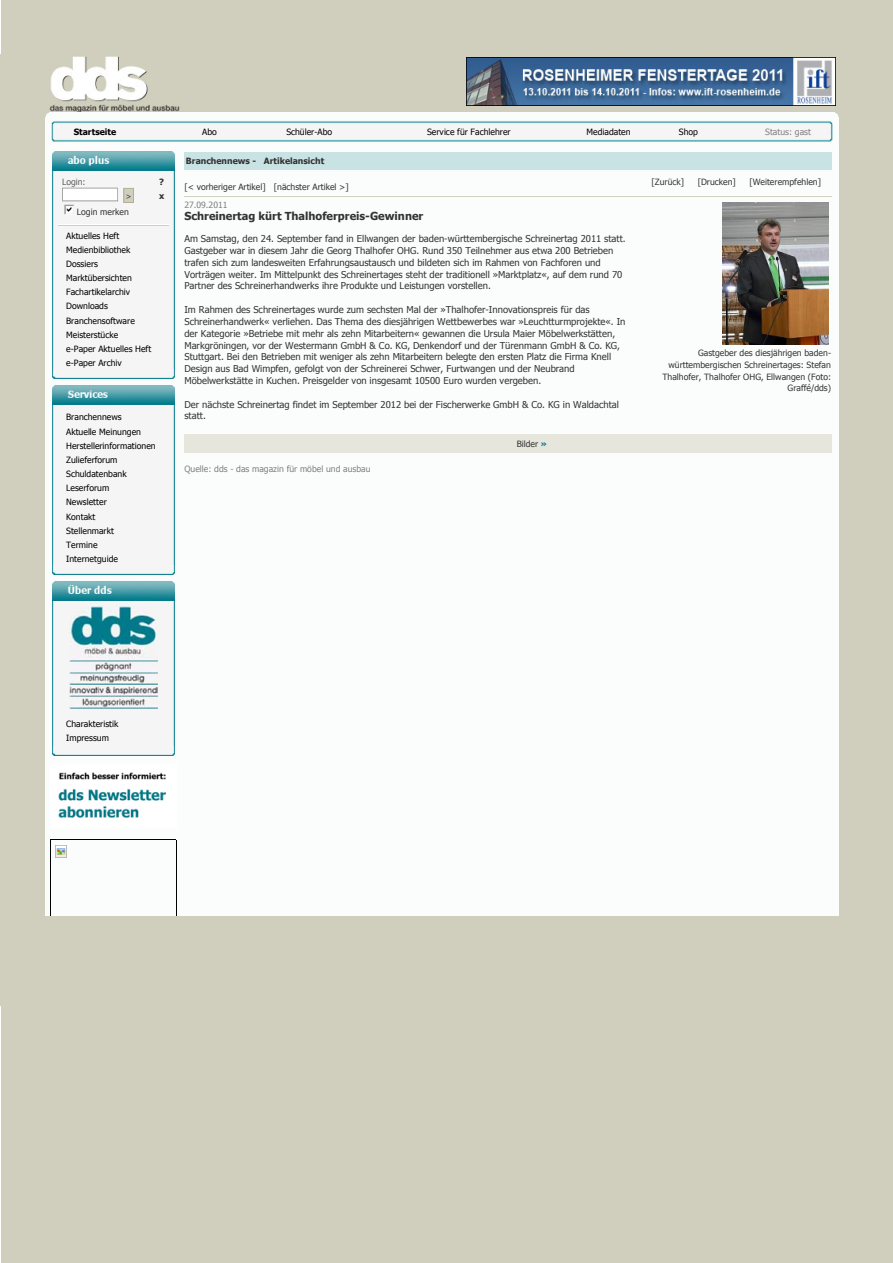
<style>
.page{position:relative;width:893px;height:1263px;background:#fff}
.page>*{position:absolute;margin:0;border:0;box-sizing:border-box;transform-origin:0 0}
.t1{font:700 10.95px "Tahoma";color:#333}
.t2{font:9.45px/11.9px "Tahoma";color:#333}
.t3{font:8.7px/14.1px "Tahoma";color:#000}
.t4{font:8.7px/11.9px "Tahoma";color:#333;text-align:right}
.t5{font:8.7px "Tahoma";color:#808080}
.t6{font:700 8.7px "Tahoma";color:#333}
.t7{font:700 8.7px "Tahoma";color:#000}
.t8{font:8.7px "Tahoma";color:#5f5f5f}
.t9{font:7.8px "Tahoma";color:#2d3948}
.s1{font-weight:700;color:#007a8b}
</style>
<div class="page">
<div style="left:1px;top:0;width:891px;height:217px;background:#d0cfbd"></div>
<div style="left:0;top:54px;width:892px;height:951px;background:#d0cebd"></div>
<img style="left:49px;top:56px;width:135px;height:57px">
<div style="left:45px;top:113px;width:794px;height:803px;background:#fbfdfc"></div>
<img style="left:52px;top:121px;width:781px;height:22px">
<img style="left:52px;top:152px;width:122px;height:226px">
<hr style="left:58px;top:224px;width:110px;height:2px;background:#fff">
<hr style="left:58px;top:225px;width:110px;height:1px;background:#d0cebd">
<img style="left:52px;top:385px;width:122px;height:189px">
<img style="left:52px;top:581px;width:122px;height:174px">
<div style="left:184px;top:152px;width:648px;height:18px;background:#c9e2e3"></div>
<hr style="left:184px;top:196px;width:648px;height:1px;background:#d0cebd">
<div style="left:184px;top:434px;width:648px;height:18px;background:#e7e6dc"></div>
<img style="left:722px;top:203px;width:107px;height:141px">
<img style="left:467px;top:58px;width:368px;height:47px">
<svg style="left:124px;top:188px;width:10px;height:15px"></svg>
<img style="left:70px;top:606px;width:87px;height:102px">
<img style="left:50px;top:764px;width:126px;height:63px">
<svg style="left:56px;top:845px;width:11px;height:13px"></svg>
<div style="left:1px;top:916px;width:891px;height:346px;background:#d0cfbd"></div>
<svg style="left:62px;top:188px;width:56px;height:27px;background:#f2f2f2"></svg>
<p class="t7" style="left:74px;top:126px;width:44px">Startseite</p>
<p class="t3" style="left:202px;top:125px;width:16px">Abo</p>
<p class="t3" style="left:286px;top:125px;width:47px">Schüler-Abo</p>
<p class="t3" style="left:427px;top:125px;width:85px">Service für Fachlehrer</p>
<p class="t3" style="left:587px;top:125px;width:46px">Mediadaten</p>
<p class="t3" style="left:679px;top:125px;width:21px">Shop</p>
<p class="t5" style="left:765px;top:126px;width:47px">Status: gast</p>
<p class="t8" style="left:62px;top:176px;width:25px">Login:</p>
<p class="t6" style="left:159px;top:176px;width:6px">?</p>
<p class="t9" style="left:126px;top:190px;width:7px">&gt;</p>
<p class="t6" style="left:159px;top:189px;width:7px">x</p>
<p class="t4" style="left:77px;top:206px;width:53px">Login merken</p>
<p class="t3" style="left:66px;top:228px;width:87px">Aktuelles Heft<br>Medienbibliothek<br>Dossiers<br>Marktübersichten<br>Fachartikelarchiv<br>Downloads<br>Branchensoftware<br>Meisterstücke<br>e-Paper Aktuelles Heft e-Paper Archiv</p>
<p class="t3" style="left:66px;top:410px;width:91px">Branchennews<br>Aktuelle Meinungen<br>Herstellerinformationen<br>Zulieferforum<br>Schuldatenbank<br>Leserforum<br>Newsletter<br>Kontakt<br>Stellenmarkt<br>Termine<br>Internetguide</p>
<p class="t6" style="left:186px;top:155px;width:140px">Branchennews - Artikelansicht</p>
<p class="t4" style="left:184px;top:181px;width:166px">[&lt; vorheriger Artikel] [nächster Artikel &gt;]</p>
<p class="t5" style="left:184px;top:199px;width:45px">27.09.2011</p>
<p class="t1" style="left:184px;top:209px;width:240px">Schreinertag kürt Thalhoferpreis-Gewinner</p>
<p class="t2" style="left:184px;top:232px;width:443px">Am Samstag, den 24. September fand in Ellwangen der baden-württembergische Schreinertag 2011 statt.<br>Gastgeber war in diesem Jahr die Georg Thalhofer OHG. Rund 350 Teilnehmer aus etwa 200 Betrieben trafen sich zum landesweiten Erfahrungsaustausch und bildeten sich im Rahmen von Fachforen und Vorträgen weiter. Im Mittelpunkt des Schreinertages steht der traditionell »Marktplatz«, auf dem rund 70<br>Partner des Schreinerhandwerks ihre Produkte und Leistungen vorstellen.</p>
<p class="t2" style="left:184px;top:303px;width:443px">Im Rahmen des Schreinertages wurde zum sechsten Mal der »Thalhofer-Innovationspreis für das Schreinerhandwerk« verliehen. Das Thema des diesjährigen Wettbewerbes war »Leuchtturmprojekte«. In der Kategorie »Betriebe mit mehr als zehn Mitarbeitern« gewannen die Ursula Maier Möbelwerkstätten, Markgröningen, vor der Westermann GmbH &amp; Co. KG, Denkendorf und der Türenmann GmbH &amp; Co. KG, Stuttgart. Bei den Betrieben mit weniger als zehn Mitarbeitern belegte den ersten Platz die Firma Knell Design aus Bad Wimpfen, gefolgt von der Schreinerei Schwer, Furtwangen und der Neubrand Möbelwerkstätte in Kuchen. Preisgelder von insgesamt 10500 Euro wurden vergeben.</p>
<p class="t2" style="left:184px;top:398px;width:436px">Der nächste Schreinertag findet im September 2012 bei der Fischerwerke GmbH &amp; Co. KG in Waldachtal statt.</p>
<p class="t4" style="left:517px;top:437px;width:32px">Bilder <span class="s1">»</span></p>
<p class="t5" style="left:184px;top:463px;width:188px">Quelle: dds - das magazin für möbel und ausbau</p>
<p class="t4" style="left:652px;top:175px;width:34px">[Zurück]</p>
<p class="t4" style="left:698px;top:175px;width:40px">[Drucken]</p>
<p class="t4" style="left:749px;top:175px;width:73px">[Weiterempfehlen]</p>
<p class="t4" style="left:663px;top:347px;width:170px">Gastgeber des diesjährigen baden&shy;württembergischen Schreinertages: Stefan Thalhofer, Thalhofer OHG, Ellwangen (Foto:<br>Graffé/dds)</p>
<p class="t3" style="left:66px;top:716px;width:54px">Charakteristik<br>Impressum</p>
</div>
